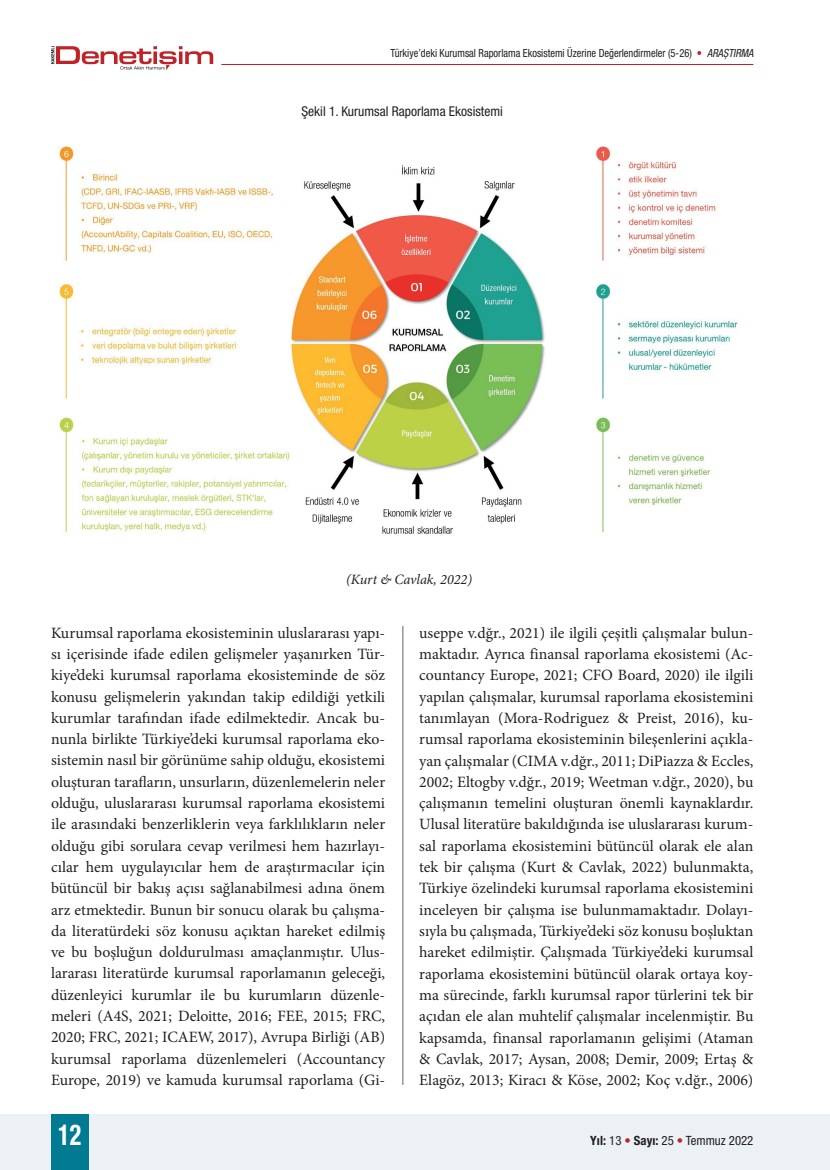
<style>
.page{position:relative;width:830px;height:1170px;background:#fff}
.page>*{position:absolute;margin:0;border:0;box-sizing:border-box;transform-origin:0 0}
.t1{font:700 condensed 28.8px "Helvetica Neue LT Pro";color:#fff;scale:.83 1}
.t2{font:15.75px/21.3px "Minion Pro";color:#231f20;text-align:justify}
.t3{font:italic 14.25px "Minion Pro";letter-spacing:-.005em;color:#231f20}
.t4{font:condensed 13.5px "Helvetica Neue LT Pro";color:#231f20}
.t5{font:condensed 12.75px "Helvetica Neue LT Pro";color:#231f20}
.t6{font:condensed 11.25px "Helvetica Neue LT Pro";color:#231f20;scale:.93 1}
.s1{color:#bf2227}
.s2{font-style:italic}
.s3{font-weight:700}
.s4{font-weight:700;color:#bf2227}
</style>
<div class="page">
<hr style="left:402px;top:626px;width:1px;height:458px;background:#636366">
<hr style="left:221px;top:64px;width:532px;height:1px;background:#bf2227">
<svg style="left:51px;top:46px;width:162px;height:24px"></svg>
<div style="left:0;top:1114px;width:829px;height:55px;background:#ebf1f4"></div>
<hr style="left:829px;top:1114px;width:1px;height:55px;background:#ebf1f4">
<div style="left:51px;top:1114px;width:37px;height:55px;background:#007b91"></div>
<img style="left:59px;top:145px;width:679px;height:389px">
<p class="t6" style="left:390px;top:47px;width:391px">Türkiye’deki Kurumsal Raporlama Ekosistemi Üzerine Değerlendirmeler (5-26) <span class="s1">•</span> <span class="s2">ARAŞTIRMA</span></p>
<p class="t4" style="left:301px;top:103px;width:203px">Şekil 1. Kurumsal Raporlama Ekosistemi</p>
<p class="t3" style="left:346px;top:569px;width:127px">(Kurt &amp; Cavlak, 2022)</p>
<p class="t2" style="left:51px;top:622px;width:335px">Kurumsal raporlama ekosisteminin uluslararası yapı&shy;sı içerisinde ifade edilen gelişmeler yaşanırken Tür&shy;kiye’deki kurumsal raporlama ekosisteminde de söz konusu gelişmelerin yakından takip edildiği yetkili kurumlar tarafından ifade edilmektedir. Ancak bu&shy;nunla birlikte Türkiye’deki kurumsal raporlama eko&shy;sistemin nasıl bir görünüme sahip olduğu, ekosistemi oluşturan tarafların, unsurların, düzenlemelerin neler olduğu, uluslararası kurumsal raporlama ekosistemi ile arasındaki benzerliklerin veya farklılıkların neler olduğu gibi sorulara cevap verilmesi hem hazırlayı&shy;cılar hem uygulayıcılar hem de araştırmacılar için bütüncül bir bakış açısı sağlanabilmesi adına önem arz etmektedir. Bunun bir sonucu olarak bu çalışma&shy;da literatürdeki söz konusu açıktan hareket edilmiş ve bu boşluğun doldurulması amaçlanmıştır. Ulus&shy;lararası literatürde kurumsal raporlamanın geleceği, düzenleyici kurumlar ile bu kurumların düzenle&shy;meleri (A4S, 2021; Deloitte, 2016; FEE, 2015; FRC, 2020; FRC, 2021; ICAEW, 2017), Avrupa Birliği (AB) kurumsal raporlama düzenlemeleri (Accountancy Europe, 2019) ve kamuda kurumsal raporlama (Gi-</p>
<p class="t2" style="left:419px;top:622px;width:335px">useppe v.dğr., 2021) ile ilgili çeşitli çalışmalar bulun&shy;maktadır. Ayrıca finansal raporlama ekosistemi (Ac&shy;countancy Europe, 2021; CFO Board, 2020) ile ilgili yapılan çalışmalar, kurumsal raporlama ekosistemini tanımlayan (Mora-Rodriguez &amp; Preist, 2016), ku&shy;rumsal raporlama ekosisteminin bileşenlerini açıkla&shy;yan çalışmalar (CIMA v.dğr., 2011; DiPiazza &amp; Eccles, 2002; Eltogby v.dğr., 2019; Weetman v.dğr., 2020), bu çalışmanın temelini oluşturan önemli kaynaklardır.<br>Ulusal literatüre bakıldığında ise uluslararası kurum&shy;sal raporlama ekosistemini bütüncül olarak ele alan tek bir çalışma (Kurt &amp; Cavlak, 2022) bulunmakta, Türkiye özelindeki kurumsal raporlama ekosistemini inceleyen bir çalışma ise bulunmamaktadır. Dolayı&shy;sıyla bu çalışmada, Türkiye’deki söz konusu boşluktan hareket edilmiştir. Çalışmada Türkiye’deki kurumsal raporlama ekosistemini bütüncül olarak ortaya koy&shy;ma sürecinde, farklı kurumsal rapor türlerini tek bir açıdan ele alan muhtelif çalışmalar incelenmiştir. Bu kapsamda, finansal raporlamanın gelişimi (Ataman &amp; Cavlak, 2017; Aysan, 2008; Demir, 2009; Ertaş &amp; Elagöz, 2013; Kiracı &amp; Köse, 2002; Koç v.dğr., 2006)</p>
<h1 class="t1" style="left:58px;top:1117px;width:29px">12</h1>
<p class="t5" style="left:590px;top:1133px;width:164px"><span class="s3">Yıl:</span> 13 <span class="s4">•</span> <span class="s3">Sayı:</span> 25 <span class="s4">•</span> Temmuz 2022</p>
</div>
